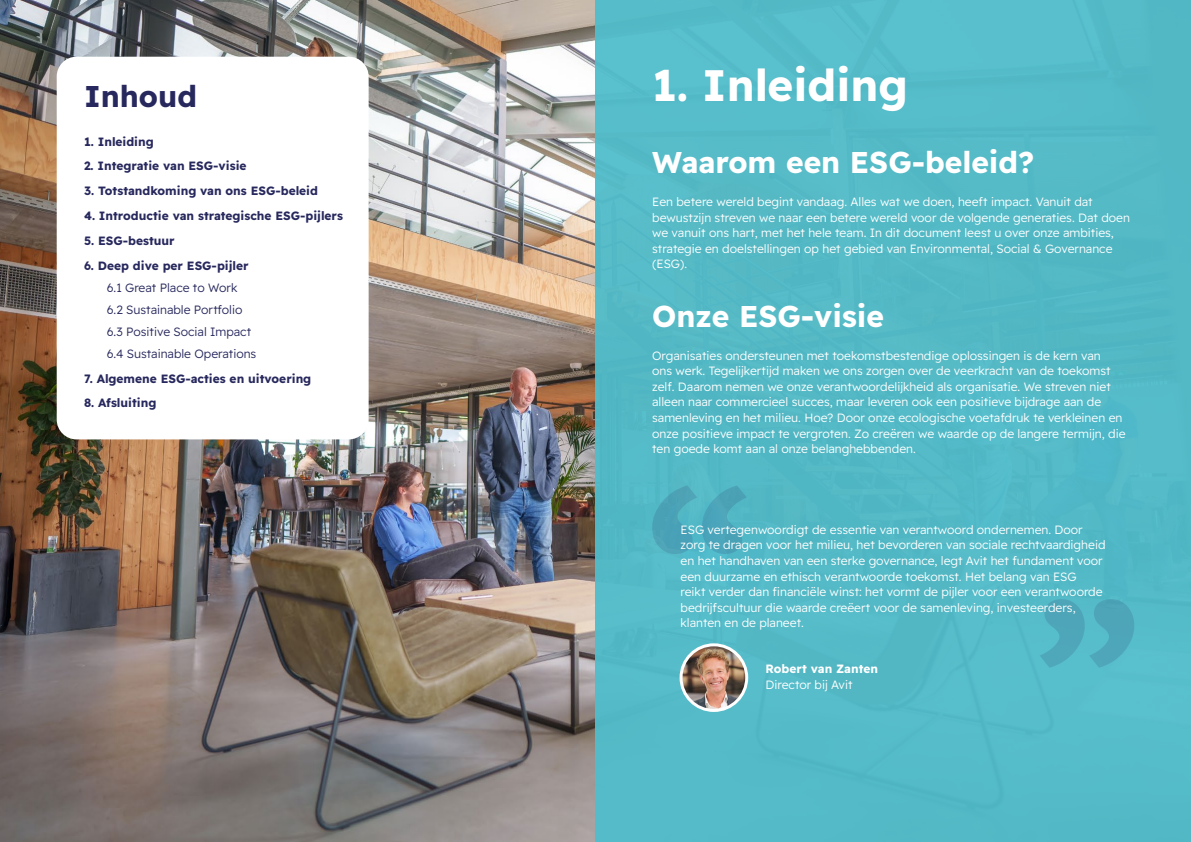
<style>
.page{position:relative;width:1191px;height:842px;background:#fff}
.page>*{position:absolute;margin:0;border:0;box-sizing:border-box;transform-origin:0 0}
.t1{font:700 44px "Readex Pro";color:#fff}
.t2{font:700 30px "Readex Pro";color:#fff}
.t3{font:700 30px "Readex Pro";color:#27285d}
.t4{font:300 12px/15.6px "Readex Pro";color:#fff}
.t5{font:700 12px "Readex Pro";color:#27285d}
.t6{font:300 12px/22px "Readex Pro";color:#27285d}
.t7{font:700 12px "Readex Pro";color:#fff}
</style>
<div class="page">
<img style="left:0;top:0;width:595px;height:842px">
<div style="left:595px;top:0;width:596px;height:842px;background:#51bdcb"></div>
<div style="left:57px;top:57px;width:312px;height:382px;background:#fff;border-radius:20px"></div>
<svg style="left:652px;top:485px;width:94px;height:69px"></svg>
<svg style="left:1040px;top:599px;width:94px;height:69px"></svg>
<img style="left:681px;top:645px;width:65px;height:65px;border-radius:33px">
<div style="left:679px;top:643px;width:69px;height:69px;border:3px solid #fff;border-radius:50%"></div>
<h2 class="t3" style="left:84px;top:79px;width:114px">Inhoud</h2>
<p class="t5" style="left:84px;top:134px;width:71px">1. Inleiding</p>
<p class="t5" style="left:84px;top:159px;width:164px">2. Integratie van ESG-visie</p>
<p class="t5" style="left:84px;top:184px;width:235px">3. Totstandkoming van ons ESG-beleid</p>
<p class="t5" style="left:84px;top:209px;width:260px">4. Introductie van strategische ESG-pijlers</p>
<p class="t5" style="left:84px;top:234px;width:92px">5. ESG-bestuur</p>
<p class="t5" style="left:84px;top:259px;width:166px">6. Deep dive per ESG-pijler</p>
<p class="t6" style="left:107px;top:277px;width:151px">6.1 Great Place to Work<br>6.2 Sustainable Portfolio<br>6.3 Positive Social Impact<br>6.4 Sustainable Operations</p>
<p class="t5" style="left:84px;top:371px;width:229px">7. Algemene ESG-acties en uitvoering</p>
<p class="t5" style="left:84px;top:396px;width:74px">8. Afsluiting</p>
<h1 class="t1" style="left:652px;top:60px;width:257px">1. Inleiding</h1>
<h2 class="t2" style="left:652px;top:145px;width:384px">Waarom een ESG-beleid?</h2>
<p class="t4" style="left:652px;top:194px;width:479px">Een betere wereld begint vandaag. Alles wat we doen, heeft impact. Vanuit dat bewustzijn streven we naar een betere wereld voor de volgende generaties. Dat doen we vanuit ons hart, met het hele team. In dit document leest u over onze ambities, strategie en doelstellingen op het gebied van Environmental, Social &amp; Governance (ESG).</p>
<h2 class="t2" style="left:652px;top:299px;width:233px">Onze ESG-visie</h2>
<p class="t4" style="left:652px;top:348px;width:475px">Organisaties ondersteunen met toekomstbestendige oplossingen is de kern van<br>ons werk. Tegelijkertijd maken we ons zorgen over de veerkracht van de toekomst zelf. Daarom nemen we onze verantwoordelijkheid als organisatie. We streven niet alleen naar commercieel succes, maar leveren ook een positieve bijdrage aan de samenleving en het milieu. Hoe? Door onze ecologische voetafdruk te verkleinen en onze positieve impact te vergroten. Zo creëren we waarde op de langere termijn, die ten goede komt aan al onze belanghebbenden.</p>
<p class="t4" style="left:680px;top:522px;width:426px">ESG vertegenwoordigt de essentie van verantwoord ondernemen. Door zorg te dragen voor het milieu, het bevorderen van sociale rechtvaardigheid en het handhaven van een sterke governance, legt Avit het fundament voor een duurzame en ethisch verantwoorde toekomst. Het belang van ESG<br>reikt verder dan financiële winst: het vormt de pijler voor een verantwoorde bedrijfscultuur die waarde creëert voor de samenleving, investeerders, klanten en de planeet.</p>
<p class="t7" style="left:765px;top:662px;width:114px">Robert van Zanten</p>
<p class="t4" style="left:765px;top:677px;width:88px">Director bij Avit</p>
</div>
